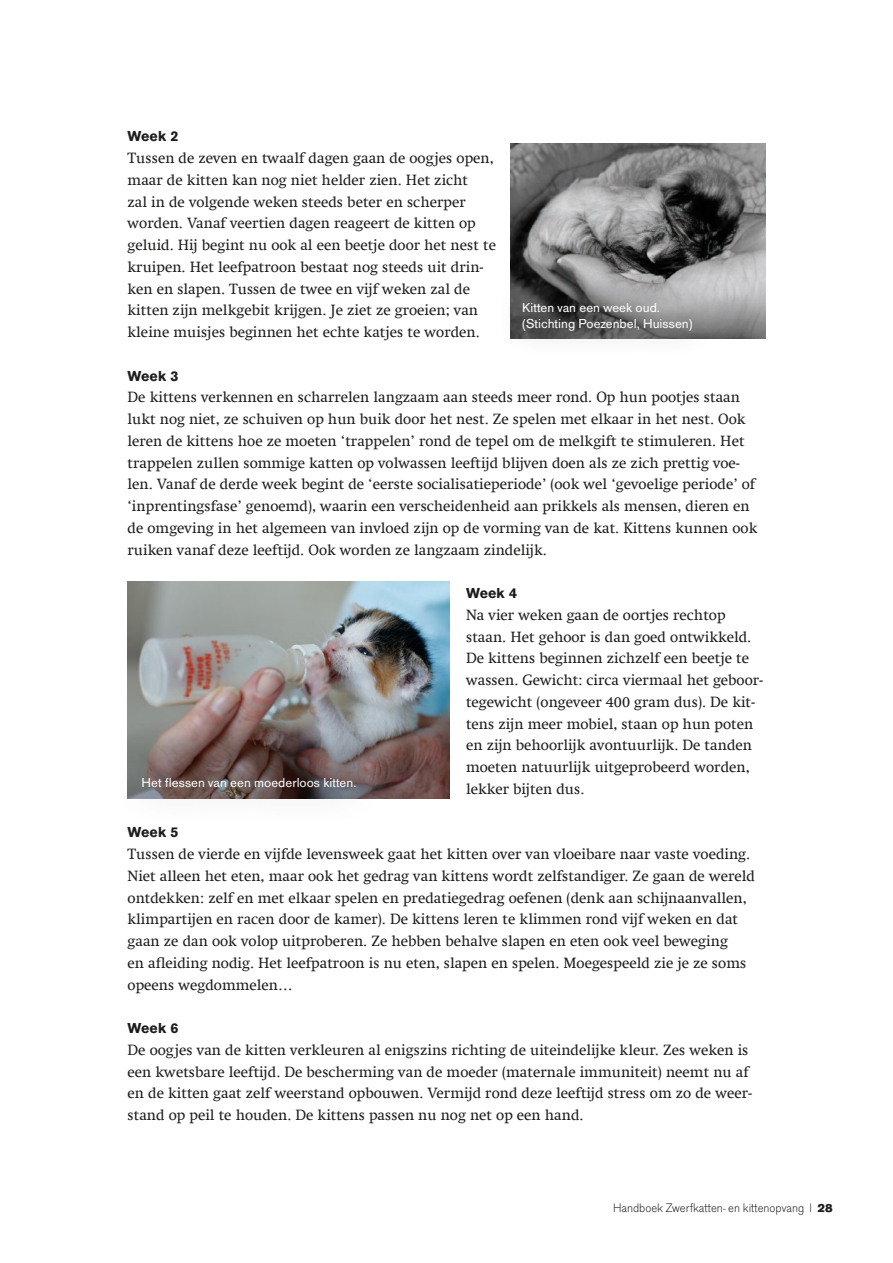
<style>
.page{position:relative;width:893px;height:1263px;background:#fff}
.page>*{position:absolute;margin:0;border:0;box-sizing:border-box;transform-origin:0 0}
.t1{font:15px/21.8px "Swift Com";color:#1d1d1b}
.t2{font:700 15px "Dierenbescherming Sans";color:#1d1d1b}
.t3{font:13.5px/16.2px "Dierenbescherming Sans";color:#fff}
.t4{font:300 12.9px "Dierenbescherming Sans";letter-spacing:-.005em;color:#1d1d1b}
.s1{font-weight:900;font-size:12.15px}
</style>
<div class="page">
<img style="left:510px;top:143px;width:255px;height:119px">
<img style="left:510px;top:262px;width:255px;height:77px">
<div style="left:496px;top:277px;width:222px;height:80px;background:#1d1d1b;opacity:.75"></div>
<img style="left:128px;top:582px;width:321px;height:140px">
<img style="left:128px;top:722px;width:321px;height:76px">
<div style="left:111px;top:744px;width:274px;height:81px;background:#1d1d1b;opacity:.75"></div>
<p class="t2" style="left:128px;top:125px;width:52px">Week 2</p>
<p class="t1" style="left:128px;top:147px;width:370px">Tussen de zeven en twaalf dagen gaan de oogjes open, maar de kitten kan nog niet helder zien. Het zicht<br>zal in de volgende weken steeds beter en scherper worden. Vanaf veertien dagen reageert de kitten op geluid. Hij begint nu ook al een beetje door het nest te kruipen. Het leefpatroon bestaat nog steeds uit drin&shy;ken en slapen. Tussen de twee en vijf weken zal de kitten zijn melkgebit krijgen. Je ziet ze groeien; van kleine muisjes beginnen het echte katjes te worden.</p>
<p class="t3" style="left:522px;top:299px;width:172px">Kitten van een week oud. (Stichting Poezenbel, Huissen)</p>
<p class="t2" style="left:128px;top:364px;width:52px">Week 3</p>
<p class="t1" style="left:128px;top:386px;width:631px">De kittens verkennen en scharrelen langzaam aan steeds meer rond. Op hun pootjes staan lukt nog niet, ze schuiven op hun buik door het nest. Ze spelen met elkaar in het nest. Ook leren de kittens hoe ze moeten ‘trappelen’ rond de tepel om de melkgift te stimuleren. Het trappelen zullen sommige katten op volwassen leeftijd blijven doen als ze zich prettig voe&shy;len. Vanaf de derde week begint de ‘eerste socialisatieperiode’ (ook wel ‘gevoelige periode’ of ‘inprentingsfase’ genoemd), waarin een verscheidenheid aan prikkels als mensen, dieren en de omgeving in het algemeen van invloed zijn op de vorming van de kat. Kittens kunnen ook ruiken vanaf deze leeftijd. Ook worden ze langzaam zindelijk.</p>
<p class="t3" style="left:142px;top:774px;width:216px">Het fessen van een moederloos kitten.</p>
<p class="t2" style="left:128px;top:821px;width:52px">Week 5</p>
<p class="t2" style="left:466px;top:582px;width:52px">Week 4</p>
<p class="t1" style="left:466px;top:604px;width:299px">Na vier weken gaan de oortjes rechtop staan. Het gehoor is dan goed ontwikkeld.<br>De kittens beginnen zichzelf een beetje te wassen. Gewicht: circa viermaal het geboor&shy;tegewicht (ongeveer 400 gram dus). De kit&shy;tens zijn meer mobiel, staan op hun poten en zijn behoorlijk avontuurlijk. De tanden moeten natuurlijk uitgeprobeerd worden, lekker bijten dus.</p>
<p class="t1" style="left:128px;top:843px;width:629px">Tussen de vierde en vijfde levensweek gaat het kitten over van vloeibare naar vaste voeding.<br>Niet alleen het eten, maar ook het gedrag van kittens wordt zelfstandiger. Ze gaan de wereld ontdekken: zelf en met elkaar spelen en predatiegedrag oefenen (denk aan schijnaanvallen, klimpartijen en racen door de kamer). De kittens leren te klimmen rond vijf weken en dat gaan ze dan ook volop uitproberen. Ze hebben behalve slapen en eten ook veel beweging<br>en afleiding nodig. Het leefpatroon is nu eten, slapen en spelen. Moegespeeld zie je ze soms opeens wegdommelen…</p>
<p class="t2" style="left:128px;top:1017px;width:52px">Week 6</p>
<p class="t1" style="left:128px;top:1039px;width:626px">De oogjes van de kitten verkleuren al enigszins richting de uiteindelijke kleur. Zes weken is een kwetsbare leeftijd. De bescherming van de moeder (maternale immuniteit) neemt nu af en de kitten gaat zelf weerstand opbouwen. Vermijd rond deze leeftijd stress om zo de weer&shy;stand op peil te houden. De kittens passen nu nog net op een hand.</p>
<p class="t4" style="left:613px;top:1199px;width:221px">Handboek Zwerfkatten- en kittenopvang l <span class="s1">28</span></p>
</div>
